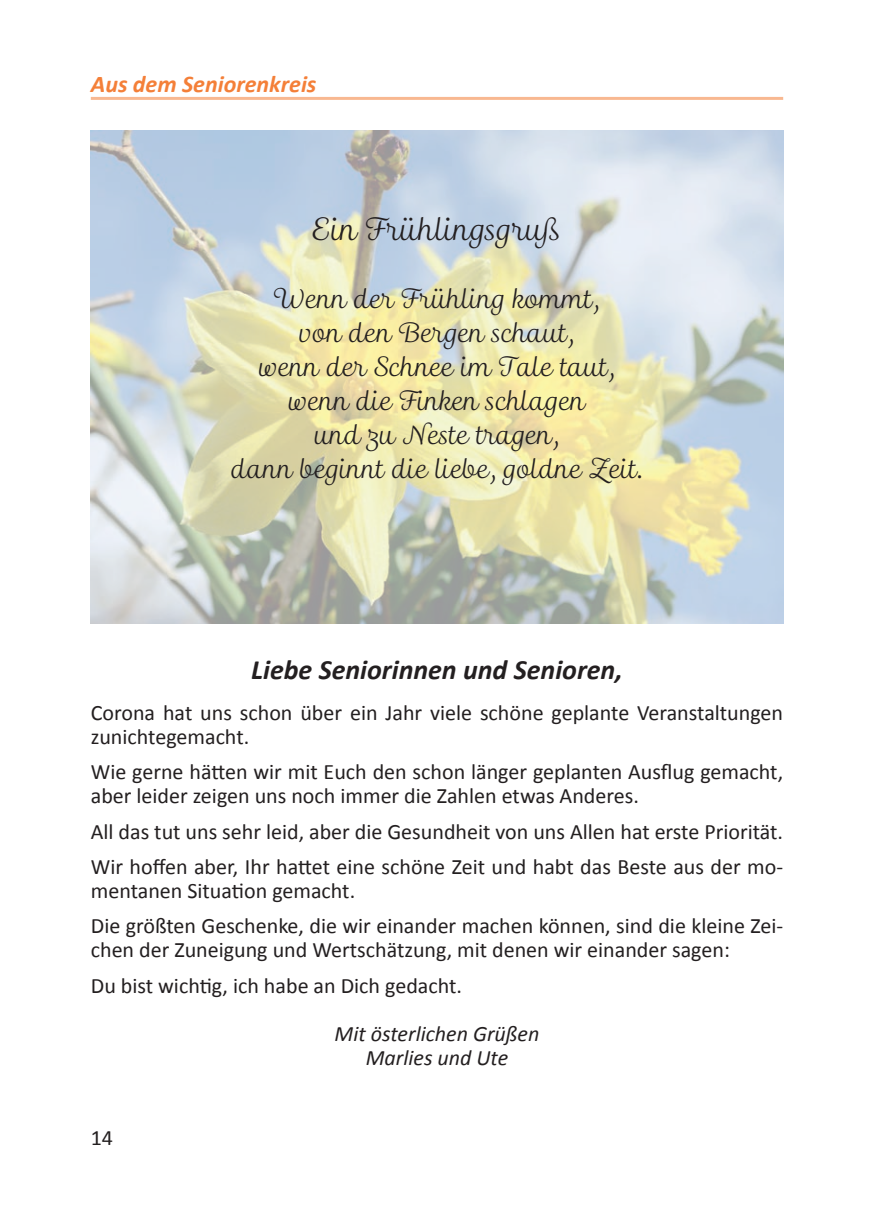
<style>
.page{position:relative;width:874px;height:1225px;background:#fff}
.page>*{position:absolute;margin:0;border:0;box-sizing:border-box;transform-origin:0 0}
.t1{font:30px "Madre Script";color:#231f20}
.t2{font:italic 700 28px "Calibri";color:#231f20}
.t3{font:26px/34px "Madre Script";color:#231f20;text-align:center}
.t4{font:italic 700 24px "Calibri";color:#f47f38}
.t5{font:22px/35.4px "Calibri";color:#231f20}
.t6{font:italic 22px/24px "Calibri";color:#231f20;text-align:center}
</style>
<div class="page">
<img style="left:91px;top:130px;width:691px;height:494px">
<hr style="left:91px;top:97px;width:691px;height:3px;background:#f47f38">
<p class="t4" style="left:91px;top:68px;width:227px">Aus dem Seniorenkreis</p>
<h1 class="t1" style="left:312px;top:212px;width:251px">Ein Frühlingsgruß</h1>
<p class="t3" style="left:231px;top:282px;width:412px">Wenn der Frühling kommt,<br>von den Bergen schaut,<br>wenn der Schnee im Tale taut, wenn die Finken schlagen<br>und zu Neste tragen,<br>dann beginnt die liebe, goldne Zeit.</p>
<p class="t2" style="left:251px;top:652px;width:372px">Liebe Seniorinnen und Senioren,</p>
<p class="t5" style="left:91px;top:700px;width:693px;line-height:24px">Corona hat uns schon über ein Jahr viele schöne geplante Veranstaltungen zunichtegemacht.</p>
<p class="t5" style="left:91px;top:760px;width:693px;line-height:24px">Wie gerne hätten wir mit Euch den schon länger geplanten Ausflug gemacht, aber leider zeigen uns noch immer die Zahlen etwas Anderes.</p>
<p class="t5" style="left:91px;top:813px;width:693px">All das tut uns sehr leid, aber die Gesundheit von uns Allen hat erste Priorität.<br>Wir hoffen aber, Ihr hattet eine schöne Zeit und habt das Beste aus der mo-</p>
<p class="t5" style="left:91px;top:873px;width:693px">mentanen Situation gemacht.<br>Die größten Geschenke, die wir einander machen können, sind die kleine Zei-</p>
<p class="t5" style="left:91px;top:932px;width:640px">chen der Zuneigung und Wertschätzung, mit denen wir einander sagen:<br>Du bist wichtig, ich habe an Dich gedacht.</p>
<p class="t6" style="left:334px;top:1020px;width:206px">Mit österlichen Grüßen<br>Marlies und Ute</p>
<p class="t5" style="left:91px;top:1120px;width:24px">14</p>
</div>
